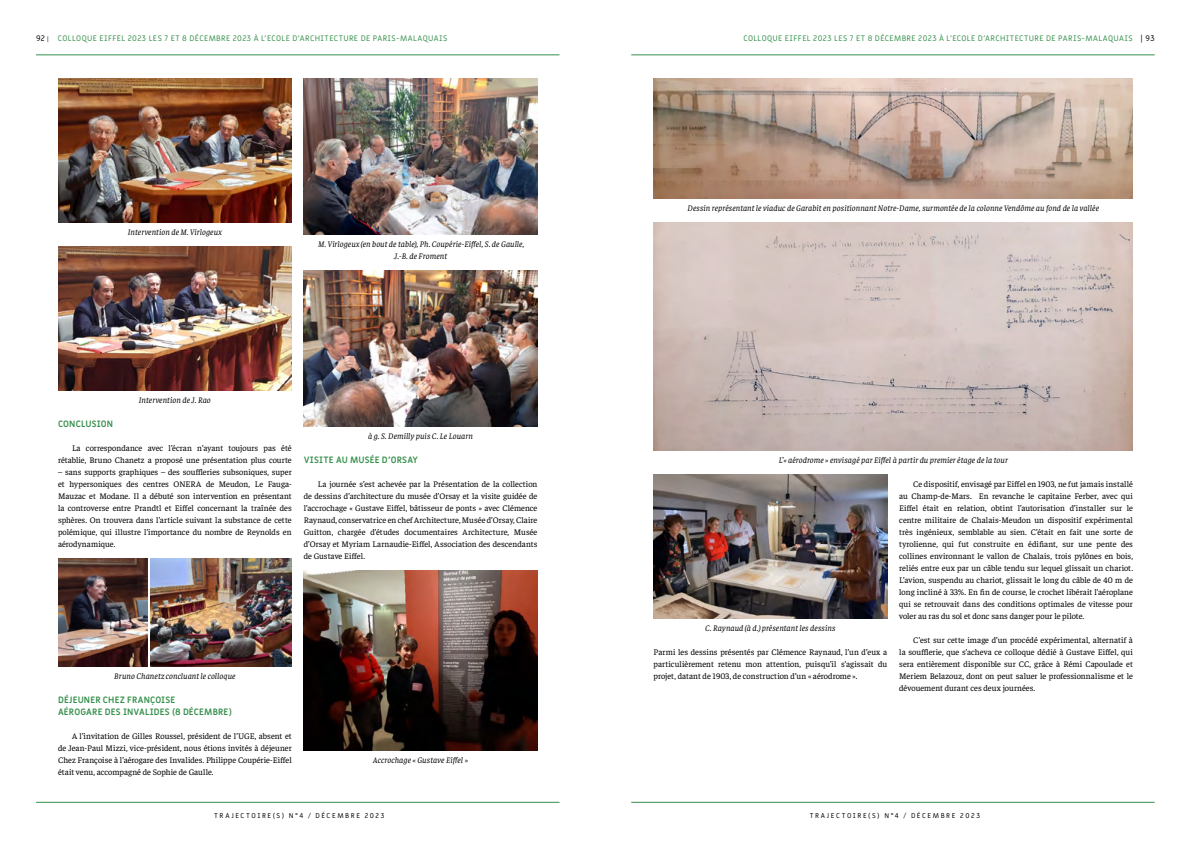
<style>
.page{position:relative;width:1191px;height:842px;background:#fff}
.page>*{position:absolute;margin:0;border:0;box-sizing:border-box;transform-origin:0 0}
.t1{font:700 9px/12px "Miriam Libre";letter-spacing:.015em;color:#36904c}
.t2{font:8.5px/12px "Faustina";color:#000;text-align:justify}
.t3{font:italic 8.5px/12px "Faustina";letter-spacing:.01em;color:#000;text-align:center}
.t4{font:8px "Miriam Libre";letter-spacing:.05em;color:#36904c}
.t5{font:8px "Miriam Libre";color:#000}
.t6{font:7px "Miriam Libre";letter-spacing:.225em;color:#000}
.s1{font-size:6px}
</style>
<div class="page">
<hr style="left:36px;top:802px;width:523px;height:1px;background:#36904c">
<hr style="left:36px;top:55px;width:523px;height:1px;background:#36904c">
<img style="left:58px;top:79px;width:234px;height:144px">
<img style="left:304px;top:79px;width:233px;height:156px">
<img style="left:304px;top:271px;width:233px;height:156px">
<img style="left:58px;top:247px;width:234px;height:144px">
<img style="left:58px;top:559px;width:89px;height:108px">
<img style="left:150px;top:559px;width:142px;height:108px">
<img style="left:304px;top:571px;width:233px;height:180px">
<hr style="left:631px;top:802px;width:523px;height:1px;background:#36904c">
<hr style="left:631px;top:55px;width:523px;height:1px;background:#36904c">
<img style="left:653px;top:79px;width:480px;height:120px">
<img style="left:653px;top:223px;width:480px;height:228px">
<img style="left:653px;top:475px;width:234px;height:144px">
<p class="t4" style="left:58px;top:33px;width:391px">COLLOQUE EIFFEL 2023 LES 7 ET 8 DÉCEMBRE 2023 À L’ECOLE D’ARCHITECTURE DE PARIS-MALAQUAIS</p>
<p class="t4" style="left:743px;top:33px;width:391px">COLLOQUE EIFFEL 2023 LES 7 ET 8 DÉCEMBRE 2023 À L’ECOLE D’ARCHITECTURE DE PARIS-MALAQUAIS</p>
<p class="t5" style="left:36px;top:33px;width:15px">92 <span class="s1">|</span></p>
<p class="t5" style="left:1140px;top:33px;width:16px">| 93</p>
<p class="t3" style="left:128px;top:226px;width:95px">Intervention de M. Virlogeux</p>
<p class="t3" style="left:318px;top:238px;width:208px">M. Virlogeux (en bout de table), Ph. Coupérie-Eiffel, S. de Gaulle,<br>J.-B. de Froment</p>
<p class="t3" style="left:139px;top:394px;width:73px">Intervention de J. Rao</p>
<p class="t1" style="left:58px;top:418px;width:57px">CONCLUSION</p>
<p class="t2" style="left:58px;top:441px;width:235px;text-align:right">La correspondance avec l’écran n’ayant toujours pas été rétablie, Bruno Chanetz a proposé une présentation plus courte</p>
<p class="t2" style="left:58px;top:465px;width:235px">– sans supports graphiques – des souffleries subsoniques, super et hypersoniques des centres ONERA de Meudon, Le Fauga-Mauzac et Modane. Il a débuté son intervention en présentant la controverse entre Prandtl et Eiffel concernant la traînée des sphères. On trouvera dans l’article suivant la substance de cette polémique, qui illustre l’importance du nombre de Reynolds en aérodynamique.</p>
<p class="t3" style="left:368px;top:430px;width:106px">à g. S. Demilly puis C. Le Louarn</p>
<p class="t1" style="left:304px;top:454px;width:116px">VISITE AU MUSÉE D’ORSAY</p>
<p class="t2" style="left:304px;top:477px;width:235px;text-indent:14px">La journée s’est achevée par la Présentation de la collection de dessins d’architecture du musée d’Orsay et la visite guidée de l’accrochage « Gustave Eiffel, bâtisseur de ponts » avec Clémence Raynaud, conservatrice en chef Architecture, Musée d’Orsay, Claire Guitton, chargée d’études documentaires Architecture, Musée d’Orsay et Myriam Larnaudie-Eiffel, Association des descendants de Gustave Eiffel.</p>
<p class="t3" style="left:114px;top:670px;width:123px">Bruno Chanetz concluant le colloque</p>
<p class="t1" style="left:58px;top:694px;width:175px">DÉJEUNER CHEZ FRANÇOISE<br>AÉROGARE DES INVALIDES (8 DÉCEMBRE)</p>
<p class="t2" style="left:58px;top:729px;width:235px;text-indent:14px">A l’invitation de Gilles Roussel, président de l’UGE, absent et de Jean-Paul Mizzi, vice-président, nous étions invités à déjeuner Chez Françoise à l’aérogare des Invalides. Philippe Coupérie-Eiffel était venu, accompagné de Sophie de Gaulle.</p>
<p class="t3" style="left:373px;top:754px;width:96px">Accrochage « Gustave Eiffel »</p>
<p class="t3" style="left:687px;top:202px;width:413px">Dessin représentant le viaduc de Garabit en positionnant Notre-Dame, surmontée de la colonne Vendôme au fond de la vallée</p>
<p class="t3" style="left:778px;top:454px;width:230px">L’« aérodrome » envisagé par Eiffel à partir du premier étage de la tour</p>
<p class="t3" style="left:705px;top:622px;width:132px">C. Raynaud (à d.) présentant les dessins</p>
<p class="t2" style="left:653px;top:645px;width:235px">Parmi les dessins présentés par Clémence Raynaud, l’un d’eux a particulièrement retenu mon attention, puisqu’il s’agissait du projet, datant de 1903, de construction d’un « aérodrome ».</p>
<p class="t2" style="left:899px;top:477px;width:235px;text-indent:14px">Ce dispositif, envisagé par Eiffel en 1903, ne fut jamais installé au Champ-de-Mars. En revanche le capitaine Ferber, avec qui Eiffel était en relation, obtint l’autorisation d’installer sur le centre militaire de Chalais-Meudon un dispositif expérimental très ingénieux, semblable au sien. C’était en fait une sorte de tyrolienne, qui fut construite en édifiant, sur une pente des collines environnant le vallon de Chalais, trois pylônes en bois, reliés entre eux par un câble tendu sur lequel glissait un chariot.<br>L’avion, suspendu au chariot, glissait le long du câble de 40 m de long incliné à 33%. En fin de course, le crochet libérait l’aéroplane qui se retrouvait dans des conditions optimales de vitesse pour voler au ras du sol et donc sans danger pour le pilote.</p>
<p class="t2" style="left:899px;top:633px;width:235px;text-indent:14px">C’est sur cette image d’un procédé expérimental, alternatif à la soufflerie, que s’acheva ce colloque dédié à Gustave Eiffel, qui sera entièrement disponible sur CC, grâce à Rémi Capoulade et Meriem Belazouz, dont on peut saluer le professionnalisme et le dévouement durant ces deux journées.</p>
<p class="t6" style="left:214px;top:812px;width:172px">TRAJECTOIRE(S) N°4 / DÉCEMBRE 2023</p>
<p class="t6" style="left:809px;top:812px;width:172px">TRAJECTOIRE(S) N°4 / DÉCEMBRE 2023</p>
</div>
